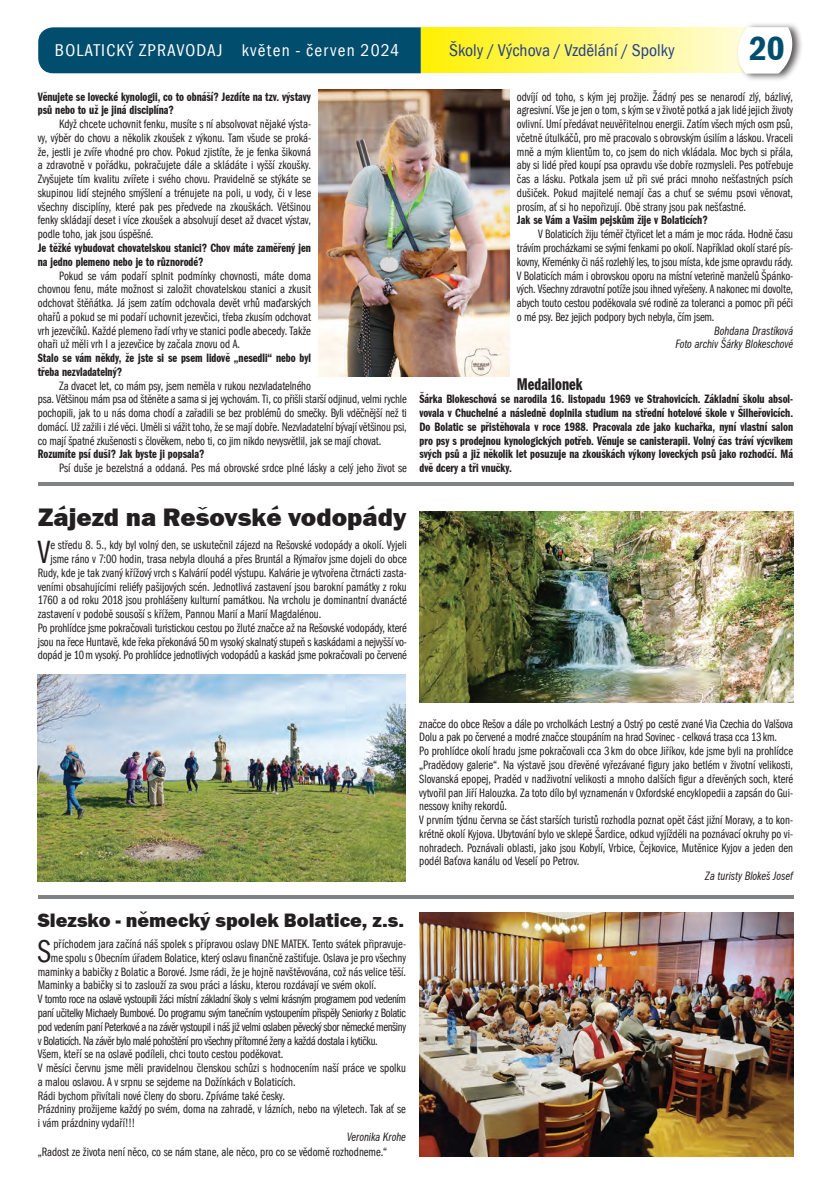
<style>
.page{position:relative;width:830px;height:1184px;background:#fff}
.page>*{position:absolute;margin:0;border:0;box-sizing:border-box;transform-origin:0 0}
.t1{font:600 condensed 35px "Franklin Gothic Itc TEE";color:#004d6e}
.t2{font:extra-condensed 33.12px "Franklin Gothic Itc TEE";color:#231f20}
.t3{font:800 26px "Franklin Gothic Itc TEE";color:#231f20}
.t4{font:800 20px "Franklin Gothic Itc TEE";color:#231f20}
.t5{font:condensed 17.5px "Franklin Gothic Itc TEE";letter-spacing:.07em;color:#fff}
.t6{font:condensed 17.5px "Franklin Gothic Itc TEE";color:#253f8e}
.t7{font:600 extra-condensed 17.5px "Franklin Gothic Itc TEE";color:#231f20}
.t8{font:extra-condensed 12.5px/13.8px "Franklin Gothic Itc TEE";color:#231f20;text-align:justify}
.t9{font:600 extra-condensed 12.5px/13.8px "Franklin Gothic Itc TEE";color:#231f20}
.t10{font:italic extra-condensed 12.5px "Franklin Gothic Itc TEE";color:#231f20}
</style>
<div class="page">
<svg style="left:420px;top:27px;width:315px;height:46px;background:#fdf56a"></svg>
<div style="left:38px;top:27px;width:382px;height:46px;background:#004d6e"></div>
<div style="left:735px;top:22px;width:68px;height:60px;background:#231f20;opacity:.75"></div>
<svg style="left:735px;top:27px;width:58px;height:47px"></svg>
<img style="left:318px;top:89px;width:191px;height:288px">
<hr style="left:38px;top:482px;width:755px;height:3px;background:#808285">
<img style="left:38px;top:674px;width:368px;height:207px">
<img style="left:419px;top:512px;width:374px;height:191px">
<hr style="left:38px;top:895px;width:755px;height:3px;background:#808285">
<img style="left:419px;top:912px;width:374px;height:244px">
<p class="t5" style="left:55px;top:41px;width:345px">BOLATICKÝ ZPRAVODAJ květen - červen 2024</p>
<p class="t6" style="left:449px;top:40px;width:227px">Školy / Výchova / Vzdělání / Spolky</p>
<p class="t1" style="left:748px;top:28px;width:37px">20</p>
<p class="t9" style="left:38px;top:90px;width:274px">Věnujete se lovecké kynologii, co to obnáší? Jezdíte na tzv. výstavy psů nebo to už je jiná disciplína?</p>
<p class="t8" style="left:38px;top:117px;width:274px;text-indent:21px">Když chcete uchovnit fenku, musíte s ní absolvovat nějaké výsta&shy;vy, výběr do chovu a několik zkoušek z výkonu. Tam všude se proká&shy;že, jestli je zvíře vhodné pro chov. Pokud zjistíte, že je fenka šikovná a zdravotně v pořádku, pokračujete dále a skládáte i vyšší zkoušky.<br>Zvyšujete tím kvalitu zvířete i svého chovu. Pravidelně se stýkáte se skupinou lidí stejného smýšlení a trénujete na poli, u vody, či v lese všechny disciplíny, které pak pes předvede na zkouškách. Většinou fenky skládají deset i více zkoušek a absolvují deset až dvacet výstav, podle toho, jak jsou úspěšné.</p>
<p class="t9" style="left:38px;top:241px;width:274px">Je těžké vybudovat chovatelskou stanici? Chov máte zaměřený jen na jedno plemeno nebo je to různorodé?</p>
<p class="t8" style="left:38px;top:269px;width:274px;text-indent:21px">Pokud se vám podaří splnit podmínky chovnosti, máte doma chovnou fenu, máte možnost si založit chovatelskou stanici a zkusit odchovat štěňátka. Já jsem zatím odchovala devět vrhů maďarských ohařů a pokud se mi podaří uchovnit jezevčici, třeba zkusím odchovat vrh jezevčíků. Každé plemeno řadí vrhy ve stanici podle abecedy. Takže ohaři už měli vrh I a jezevčice by začala znovu od A.</p>
<p class="t9" style="left:38px;top:351px;width:274px">Stalo se vám někdy, že jste si se psem lidově „nesedli“ nebo byl třeba nezvladatelný?</p>
<p class="t8" style="left:38px;top:379px;width:370px;text-align:left;text-indent:21px">Za dvacet let, co mám psy, jsem neměla v rukou nezvladatelného<br>psa. Většinou mám psa od štěněte a sama si jej vychovám. Ti, co přišli starší odjinud, velmi rychle pochopili, jak to u nás doma chodí a zařadili se bez problémů do smečky. Byli vděčnější než ti domácí. Už zažili i zlé věci. Uměli si vážit toho, že se mají dobře. Nezvladatelní bývají většinou psi, co mají špatné zkušenosti s člověkem, nebo ti, co jim nikdo nevysvětlil, jak se mají chovat.</p>
<p class="t9" style="left:38px;top:447px;width:168px">Rozumíte psí duši? Jak byste ji popsala?</p>
<p class="t8" style="left:59px;top:461px;width:349px">Psí duše je bezelstná a oddaná. Pes má obrovské srdce plné lásky a celý jeho život se</p>
<p class="t3" style="left:38px;top:502px;width:369px">Zájezd na Rešovské vodopády</p>
<p class="t2" style="left:38px;top:534px;width:14px">V</p>
<p class="t8" style="left:50px;top:538px;width:358px">e středu 8. 5., kdy byl volný den, se uskutečnil zájezd na Rešovské vodopády a okolí. Vyjeli</p>
<p class="t8" style="left:516px;top:90px;width:277px">odvíjí od toho, s kým jej prožije. Žádný pes se nenarodí zlý, bázlivý, agresivní. Vše je jen o tom, s kým se v životě potká a jak lidé jejich životy ovlivní. Umí předávat neuvěřitelnou energii. Zatím všech mých osm psů, včetně útulkáčů, pro mě pracovalo s obrovským úsilím a láskou. Vraceli mně a mým klientům to, co jsem do nich vkládala. Moc bych si přála, aby si lidé před koupí psa opravdu vše dobře rozmysleli. Pes potřebuje čas a lásku. Potkala jsem už při své práci mnoho nešťastných psích dušiček. Pokud majitelé nemají čas a chuť se svému psovi věnovat, prosím, ať si ho nepořizují. Obě strany jsou pak nešťastné.</p>
<p class="t9" style="left:516px;top:213px;width:192px">Jak se Vám a Vašim pejskům žije v Bolaticích?</p>
<p class="t8" style="left:516px;top:227px;width:277px;text-indent:21px">V Bolaticích žiju téměř čtyřicet let a mám je moc ráda. Hodně času trávím procházkami se svými fenkami po okolí. Například okolí staré pís&shy;kovny, Křeménky či náš rozlehlý les, to jsou místa, kde jsme opravdu rády.<br>V Bolaticích mám i obrovskou oporu na místní veterině manželů Špánko&shy;vých. Všechny zdravotní potíže jsou ihned vyřešeny. A nakonec mi dovolte, abych touto cestou poděkovala své rodině za toleranci a pomoc při péči o mé psy. Bez jejich podpory bych nebyla, čím jsem.</p>
<p class="t10" style="left:713px;top:323px;width:81px">Bohdana Drastíková</p>
<p class="t10" style="left:675px;top:337px;width:119px">Foto archiv Šárky Blokeschové</p>
<p class="t7" style="left:516px;top:374px;width:67px">Medailonek</p>
<p class="t9" style="left:419px;top:392px;width:375px;text-align:justify">Šárka Blokeschová se narodila 16. listopadu 1969 ve Strahovicích. Základní školu absol&shy;vovala v Chuchelné a následně doplnila studium na střední hotelové škole v Šilheřovicích.<br>Do Bolatic se přistěhovala v roce 1988. Pracovala zde jako kuchařka, nyní vlastní salon pro psy s prodejnou kynologických potřeb. Věnuje se canisterapii. Volný čas tráví výcvikem svých psů a již několik let posuzuje na zkouškách výkony loveckých psů jako rozhodčí. Má dvě dcery a tři vnučky.</p>
<p class="t8" style="left:50px;top:552px;width:358px">jsme ráno v 7:00 hodin, trasa nebyla dlouhá a přes Bruntál a Rýmařov jsme dojeli do obce</p>
<p class="t8" style="left:38px;top:566px;width:370px">Rudy, kde je tak zvaný křížový vrch s Kalvárií podél výstupu. Kalvárie je vytvořena čtrnácti zasta-</p>
<p class="t8" style="left:38px;top:580px;width:370px">veními obsahujícími reliéfy pašijových scén. Jednotlivá zastavení jsou barokní památky z roku</p>
<p class="t8" style="left:38px;top:593px;width:370px">1760 a od roku 2018 jsou prohlášeny kulturní památkou. Na vrcholu je dominantní dvanácté</p>
<p class="t8" style="left:38px;top:607px;width:285px">zastavení v podobě sousoší s křížem, Pannou Marií a Marií Magdalénou.</p>
<p class="t8" style="left:38px;top:621px;width:370px">Po prohlídce jsme pokračovali turistickou cestou po žluté značce až na Rešovské vodopády, které jsou na řece Huntavě, kde řeka překonává 50m vysoký skalnatý stupeň s kaskádami a nejvyšší vo&shy;dopád je 10m vysoký. Po prohlídce jednotlivých vodopádů a kaskád jsme pokračovali po červené</p>
<p class="t4" style="left:38px;top:908px;width:367px">Slezsko - německý spolek Bolatice, z.s.</p>
<p class="t2" style="left:37px;top:933px;width:15px">S</p>
<p class="t8" style="left:53px;top:937px;width:354px">příchodem jara začíná náš spolek s přípravou oslavy DNE MATEK. Tento svátek připravuje-</p>
<p class="t8" style="left:51px;top:951px;width:356px">me spolu s Obecním úřadem Bolatice, který oslavu finančně zaštiťuje. Oslava je pro všechny</p>
<p class="t8" style="left:38px;top:965px;width:369px">maminky a babičky z Bolatic a Borové. Jsme rádi, že je hojně navštěvována, což nás velice těší.</p>
<p class="t8" style="left:38px;top:978px;width:340px">Maminky a babičky si to zaslouží za svou práci a lásku, kterou rozdávají ve svém okolí.</p>
<p class="t8" style="left:38px;top:992px;width:369px">V tomto roce na oslavě vystoupili žáci místní základní školy s velmi krásným programem pod vedením paní učitelky Michaely Bumbové. Do programu svým tanečním vystoupením přispěly Seniorky z Bolatic pod vedením paní Peterkové a na závěr vystoupil i náš již velmi oslaben pěvecký sbor německé menšiny v Bolaticích. Na závěr bylo malé pohoštění pro všechny přítomné ženy a každá dostala i kytičku.</p>
<p class="t8" style="left:38px;top:1047px;width:247px">Všem, kteří se na oslavě podíleli, chci touto cestou poděkovat.</p>
<p class="t8" style="left:38px;top:1061px;width:369px">V měsíci červnu jsme měli pravidelnou členskou schůzi s hodnocením naší práce ve spolku a malou oslavou. A v srpnu se sejdeme na Dožínkách v Bolaticích.</p>
<p class="t8" style="left:38px;top:1088px;width:249px">Rádi bychom přivítali nové členy do sboru. Zpíváme také česky.</p>
<p class="t8" style="left:38px;top:1102px;width:369px">Prázdniny prožijeme každý po svém, doma na zahradě, v lázních, nebo na výletech. Tak ať se i vám prázdniny vydaří!!!</p>
<p class="t10" style="left:346px;top:1129px;width:61px">Veronika Krohe</p>
<p class="t8" style="left:38px;top:1145px;width:351px">„Radost ze života není něco, co se nám stane, ale něco, pro co se vědomě rozhodneme.“</p>
<p class="t8" style="left:419px;top:717px;width:375px">značce do obce Rešov a dále po vrcholkách Lestný a Ostrý po cestě zvané Via Czechia do Valšova<br>Dolu a pak po červené a modré značce stoupáním na hrad Sovinec - celková trasa cca 13km.</p>
<p class="t8" style="left:419px;top:744px;width:375px">Po prohlídce okolí hradu jsme pokračovali cca 3 km do obce Jiříkov, kde jsme byli na prohlídce „Pradědovy galerie“. Na výstavě jsou dřevěné vyřezávané figury jako betlém v životní velikosti, Slovanská epopej, Praděd v nadživotní velikosti a mnoho dalších figur a dřevěných soch, které vytvořil pan Jiří Halouzka. Za toto dílo byl vyznamenán v Oxfordské encyklopedii a zapsán do Gui&shy;nessovy knihy rekordů.</p>
<p class="t8" style="left:419px;top:813px;width:375px">V prvním týdnu června se část starších turistů rozhodla poznat opět část jižní Moravy, a to kon&shy;krétně okolí Kyjova. Ubytování bylo ve sklepě Šardice, odkud vyjížděli na poznávací okruhy po vi&shy;nohradech. Poznávali oblasti, jako jsou Kobylí, Vrbice, Čejkovice, Mutěnice Kyjov a jeden den podél Baťova kanálu od Veselí po Petrov.</p>
<p class="t10" style="left:704px;top:869px;width:90px">Za turisty Blokeš Josef</p>
</div>
